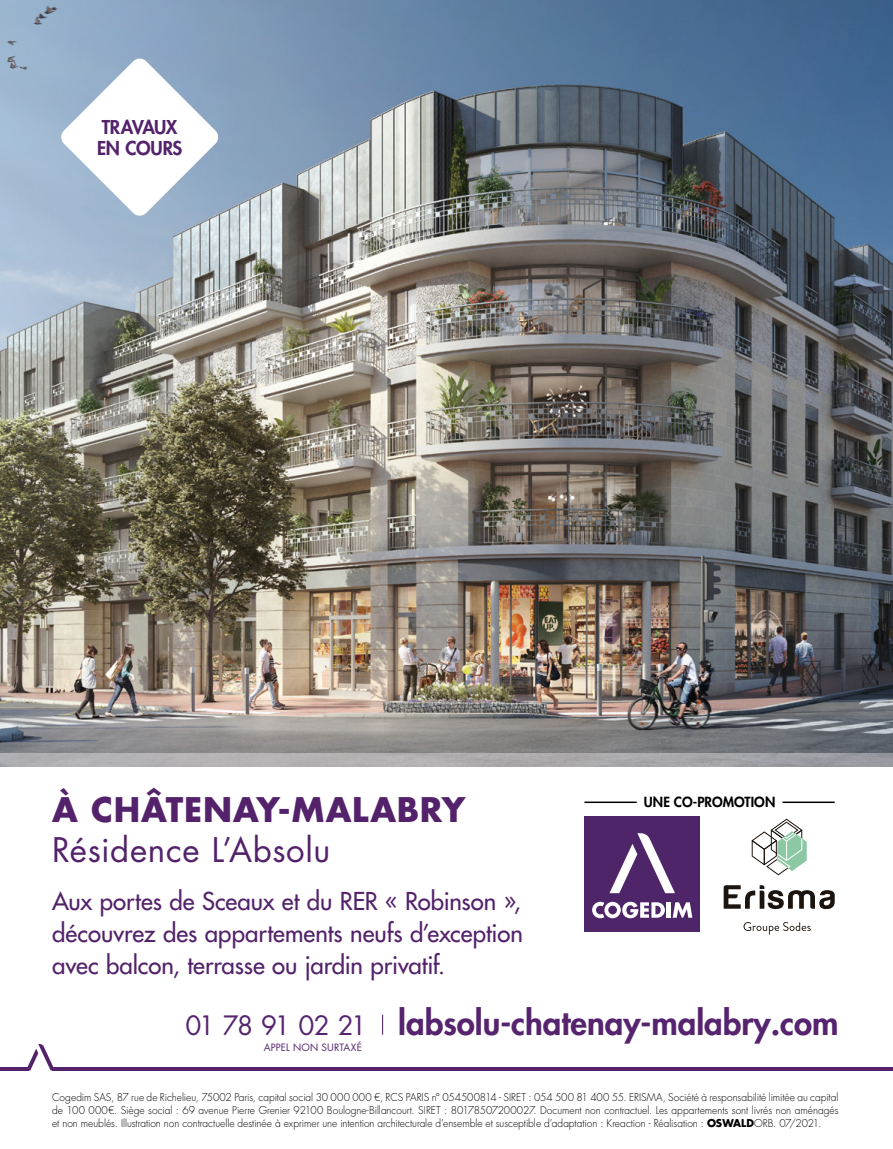
<style>
.page{position:relative;width:893px;height:1149px;background:#fff}
.page>*{position:absolute;margin:0;border:0;box-sizing:border-box;transform-origin:0 0}
.t1{font:800 33px "Futura Std";color:#56246f}
.t2{font:700 33px/39.6px "Futura Std";letter-spacing:.025em;color:#53226b}
.t3{font:500 24px/31.7px "Futura Std";letter-spacing:-.005em;color:#53226b;text-align:justify}
.t4{font:800 18.6px/21.3px "Futura Std";letter-spacing:-.02em;color:#53226b}
.t5{font:800 13.65px "Futura Std";color:#000}
.t6{font:300 10.5px/12.6px "Futura Std";letter-spacing:-.005em;color:#000;text-align:justify}
.t7{font:9.9px "Futura Std";letter-spacing:.015em;color:#56246f}
.s1{font-weight:400}
.s2{font-weight:400;font-size:25.95px}
.s3{font-weight:700}
</style>
<div class="page">
<img style="left:0;top:0;width:893px;height:753px">
<hr style="left:101px;top:1067px;width:792px;height:3px;background:#53226b">
<svg style="left:0;top:1067px;width:26px;height:3px"></svg>
<svg style="left:26px;top:1044px;width:75px;height:26px"></svg>
<div style="left:54px;top:1049px;width:171px;height:11px;background:#fff"></div>
<svg style="left:382px;top:1014px;width:1px;height:20px"></svg>
<div style="left:584px;top:815px;width:116px;height:116px;background:#4f256a"></div>
<hr style="left:667px;top:902px;width:4px;height:15px;background:#fff">
<svg style="left:673px;top:902px;width:19px;height:15px"></svg>
<svg style="left:592px;top:901px;width:73px;height:16px"></svg>
<svg style="left:610px;top:833px;width:65px;height:59px"></svg>
<svg style="left:743px;top:922px;width:68px;height:12px"></svg>
<svg style="left:724px;top:885px;width:111px;height:23px"></svg>
<svg style="left:752px;top:818px;width:55px;height:57px"></svg>
<hr style="left:584px;top:801px;width:53px;height:1px;background:#000">
<hr style="left:782px;top:801px;width:53px;height:1px;background:#000">
<svg style="left:60px;top:58px;width:159px;height:158px"></svg>
<p class="t4" style="left:97px;top:117px;width:87px">TRAVAUX<br>EN COURS</p>
<p class="t2" style="left:52px;top:789px;width:415px">À CHÂTENAY-MALABRY<br><span class="s1">Résidence L’Absolu</span></p>
<p class="t3" style="left:52px;top:885px;width:472px">Aux portes de Sceaux et du RER « Robinson », découvrez des appartements neufs d’exception avec balcon, terrasse ou jardin privatif.</p>
<p class="t5" style="left:644px;top:793px;width:133px">UNE CO-PROMOTION</p>
<p class="t1" style="left:186px;top:1001px;width:654px"><span class="s2">01 78 91 02 21</span> labsolu-chatenay-malabry.com</p>
<p class="t7" style="left:264px;top:1040px;width:100px">APPEL NON SURTAXÉ</p>
<p class="t6" style="left:52px;top:1091px;width:788px">Cogedim SAS, 87 rue de Richelieu, 75002 Paris, capital social 30 000 000 €, RCS PARIS n° 054500814 - SIRET : 054 500 81 400 55. ERISMA, Société à responsabilité limitée au capital de 100 000€. Siège social : 69 avenue Pierre Grenier 92100 Boulogne-Billancourt. SIRET : 80178507200027. Document non contractuel. Les appartements sont livrés non aménagés et non meublés. Illustration non contractuelle destinée à exprimer une intention architecturale d’ensemble et susceptible d’adaptation : Kreaction - Réalisation : <span class="s3">OSWALD</span>ORB. 07/2021.</p>
</div>
